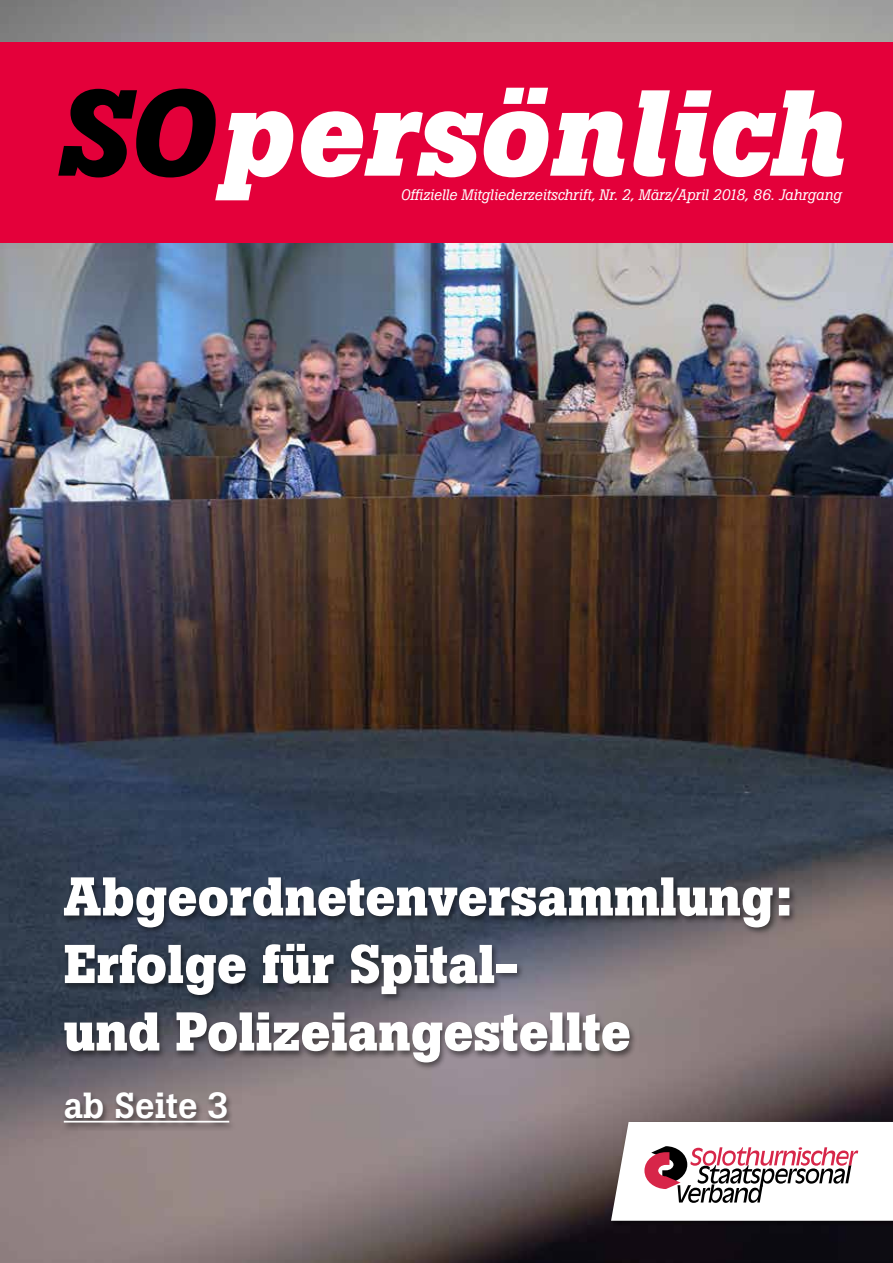
<style>
.page{position:relative;width:893px;height:1263px;background:#fff}
.page>*{position:absolute;margin:0;border:0;box-sizing:border-box;transform-origin:0 0}
.t1{font:italic 700 120.75px "Boton";letter-spacing:.005em;color:#fff}
.t2{font:700 54px/67.5px "Boton";color:#fff}
.t3{font:500 36px "Boton";color:#fff}
.t4{font:italic 15px "Boton";color:#fff}
.s1{color:#000}
</style>
<div class="page">
<img style="left:0;top:0;width:893px;height:1263px">
<div style="left:609px;top:1121px;width:284px;height:105px;background:#000;opacity:.5"></div>
<svg style="left:611px;top:1122px;width:282px;height:99px"></svg>
<div style="left:61px;top:875px;width:736px;height:256px;background:#000;opacity:.5"></div>
<hr style="left:64px;top:1121px;width:165px;height:1px;background:#fff">
<div style="left:0;top:43px;width:893px;height:200px;background:#e4003a"></div>
<h1 class="t1" style="left:57px;top:62px;width:787px"><span class="s1">SO</span>persönlich</h1>
<p class="t4" style="left:401px;top:186px;width:442px">Offizielle Mitgliederzeitschrift, Nr. 2, März/April 2018, 86. Jahrgang</p>
<h2 class="t2" style="left:64px;top:863px;width:730px">Abgeordnetenversammlung:<br>Erfolge für Spital-<br>und Polizeiangestellte</h2>
<h3 class="t3" style="left:64px;top:1084px;width:167px">ab Seite 3</h3>
</div>
